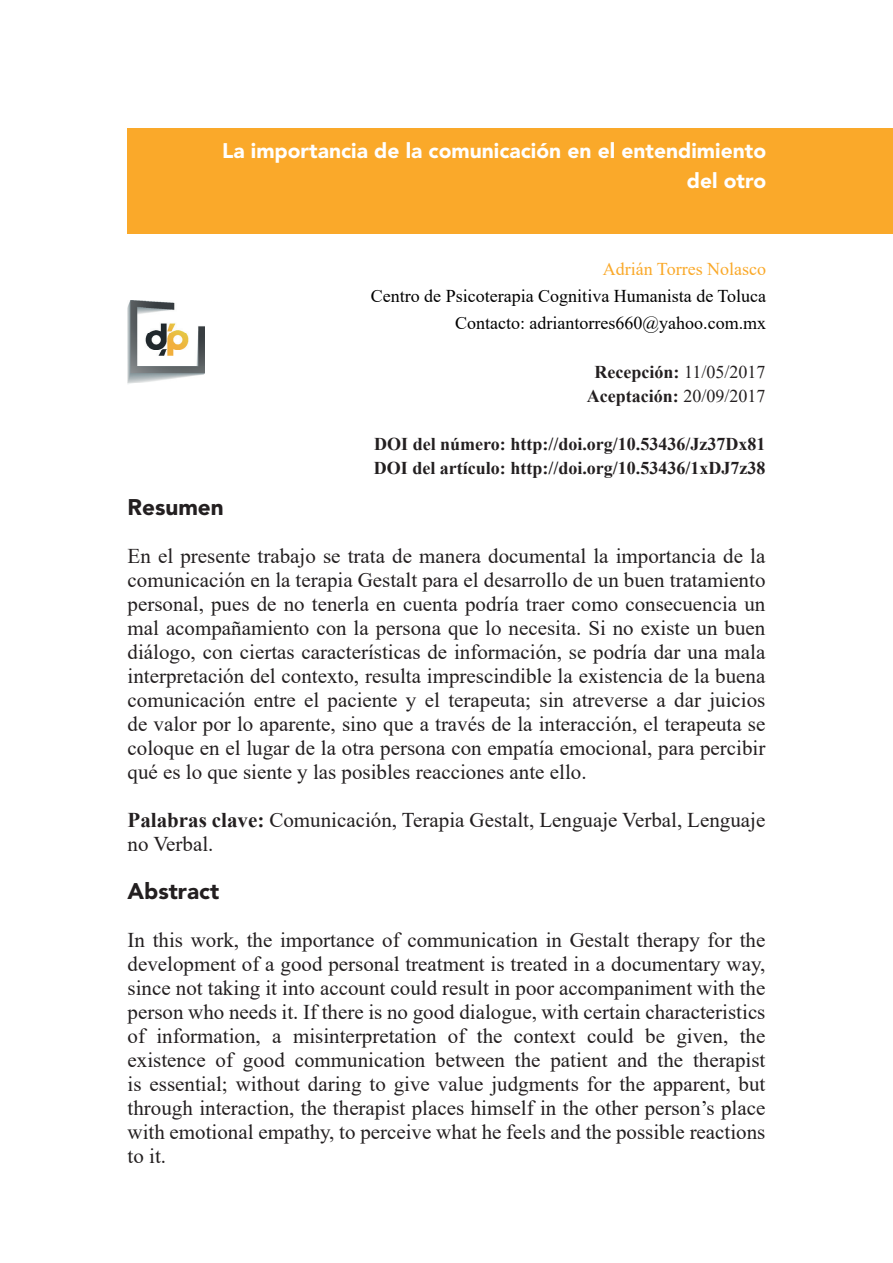
<style>
.page{position:relative;width:893px;height:1263px;background:#fff}
.page>*{position:absolute;margin:0;border:0;box-sizing:border-box;transform-origin:0 0}
.t1{font:900 22.5px "Avenir LT Std";color:#231f20}
.t2{font:21px/24px "Times New Roman";color:#231f20;text-align:justify}
.t3{font:900 21px/30px "Avenir LT Std";color:#fff;text-align:right}
.t4{font:700 18px/24px "Times New Roman";color:#231f20;text-align:center}
.t5{font:18px/27px "Times New Roman";color:#000001;text-align:right}
.t6{font:18px "Times New Roman";color:#faa92a}
.s1{font-weight:400}
.s2{font-weight:700}
</style>
<div class="page">
<div style="left:128px;top:128px;width:765px;height:106px;background:#faa92a"></div>
<img style="left:128px;top:300px;width:76px;height:84px">
<p class="t3" style="left:222px;top:135px;width:546px">La importancia de la comunicación en el entendimiento del otro</p>
<p class="t6" style="left:603px;top:256px;width:165px">Adrián Torres Nolasco</p>
<p class="t5" style="left:371px;top:281px;width:397px">Centro de Psicoterapia Cognitiva Humanista de Toluca<br>Contacto: adriantorres660@yahoo.com.mx</p>
<p class="t4" style="left:587px;top:360px;width:180px">Recepción: <span class="s1">11/05/2017<br></span>Aceptación: <span class="s1">20/09/2017</span></p>
<p class="t4" style="left:374px;top:432px;width:393px;text-align:left">DOI del número: http://doi.org/10.53436/Jz37Dx81<br>DOI del artículo: http://doi.org/10.53436/1xDJ7z38</p>
<p class="t1" style="left:128px;top:493px;width:98px">Resumen</p>
<p class="t2" style="left:128px;top:543px;width:639px">En el presente trabajo se trata de manera documental la importancia de la comunicación en la terapia Gestalt para el desarrollo de un buen tratamiento personal, pues de no tenerla en cuenta podría traer como consecuencia un mal acompañamiento con la persona que lo necesita. Si no existe un buen diálogo, con ciertas características de información, se podría dar una mala interpretación del contexto, resulta imprescindible la existencia de la buena comunicación entre el paciente y el terapeuta; sin atreverse a dar juicios de valor por lo aparente, sino que a través de la interacción, el terapeuta se coloque en el lugar de la otra persona con empatía emocional, para percibir qué es lo que siente y las posibles reacciones ante ello.</p>
<p class="t2" style="left:128px;top:807px;width:639px"><span class="s2">Palabras clave:</span> Comunicación, Terapia Gestalt, Lenguaje Verbal, Lenguaje no Verbal.</p>
<p class="t1" style="left:128px;top:877px;width:93px">Abstract</p>
<p class="t2" style="left:128px;top:927px;width:639px">In this work, the importance of communication in Gestalt therapy for the development of a good personal treatment is treated in a documentary way, since not taking it into account could result in poor accompaniment with the person who needs it. If there is no good dialogue, with certain characteristics of information, a misinterpretation of the context could be given, the existence of good communication between the patient and the therapist is essential; without daring to give value judgments for the apparent, but through interaction, the therapist places himself in the other person’s place with emotional empathy, to perceive what he feels and the possible reactions to it.</p>
</div>
